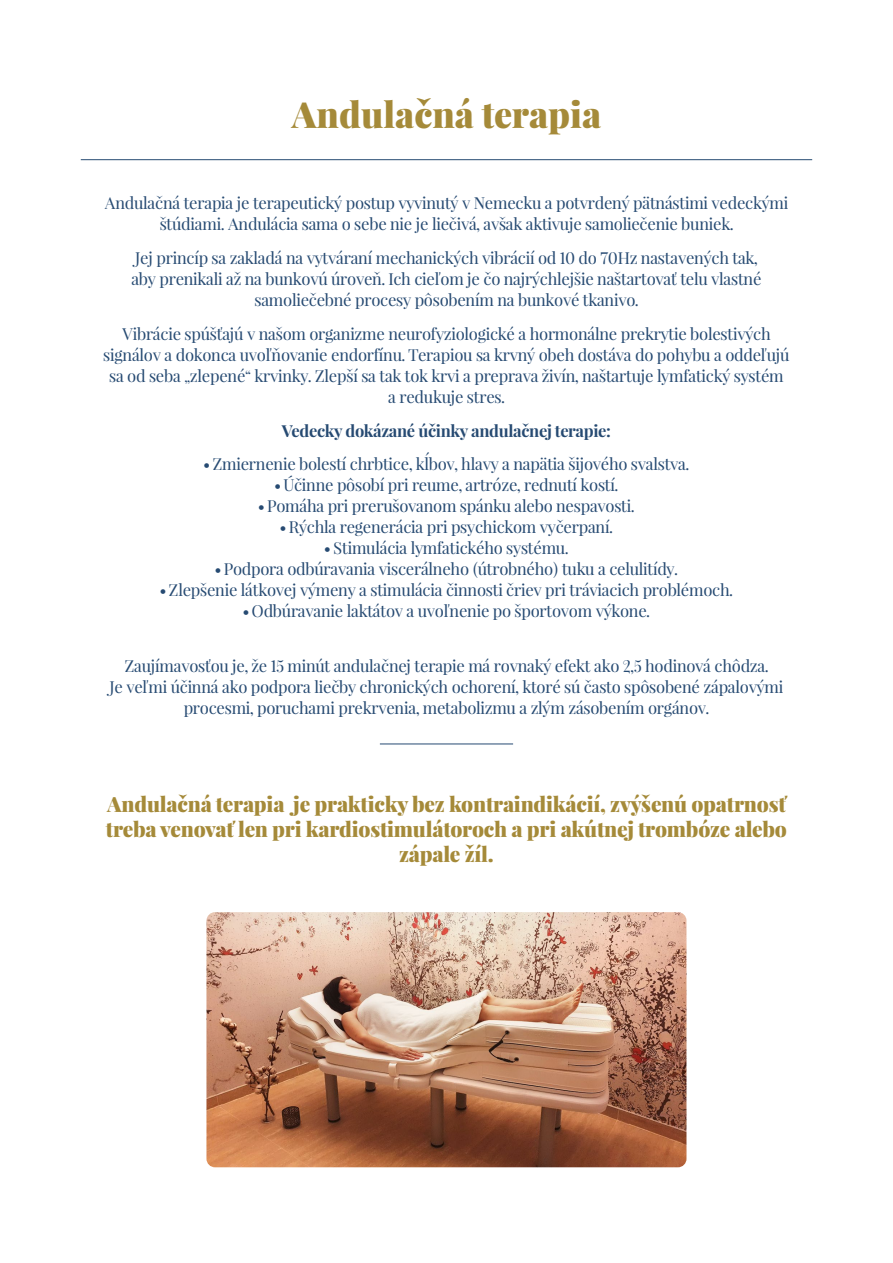
<style>
.page{position:relative;width:893px;height:1263px;background:#fff}
.page>*{position:absolute;margin:0;border:0;box-sizing:border-box;transform-origin:0 0}
.t1{font:900 36px "Playfair Display";color:#a58a39}
.t2{font:900 21px/25.2px "Playfair Display";letter-spacing:-.01em;color:#a58a39;text-align:center}
.t3{font:16.5px/21px "Playfair Display";letter-spacing:-.02em;color:#264a72;text-align:center}
.t4{font:700 16.5px "Playfair Display";letter-spacing:-.02em;color:#264a72}
</style>
<div class="page">
<hr style="left:81px;top:159px;width:731px;height:1px;background:#264a72">
<hr style="left:380px;top:744px;width:133px;height:1px;background:#264a72">
<img style="left:206px;top:912px;width:480px;height:255px">
<h1 class="t1" style="left:292px;top:92px;width:311px">Andulačná terapia</h1>
<p class="t3" style="left:104px;top:192px;width:686px">Andulačná terapia je terapeutický postup vyvinutý v Nemecku a potvrdený pätnástimi vedeckými štúdiami. Andulácia sama o sebe nie je liečivá, avšak aktivuje samoliečenie buniek.</p>
<p class="t3" style="left:131px;top:247px;width:632px">Jej princíp sa zakladá na vytváraní mechanických vibrácií od 10 do 70Hz nastavených tak, aby prenikali až na bunkovú úroveň. Ich cieľom je čo najrýchlejšie naštartovať telu vlastné samoliečebné procesy pôsobením na bunkové tkanivo.</p>
<p class="t3" style="left:103px;top:322px;width:688px">Vibrácie spúšťajú v našom organizme neurofyziologické a hormonálne prekrytie bolestivých signálov a dokonca uvoľňovanie endorfínu. Terapiou sa krvný obeh dostáva do pohybu a oddeľujú sa od seba „zlepené“ krvinky. Zlepší sa tak tok krvi a preprava živín, naštartuje lymfatický systém a redukuje stres.</p>
<p class="t4" style="left:282px;top:420px;width:331px">Vedecky dokázané účinky andulačnej terapie:</p>
<p class="t3" style="left:204px;top:453px;width:487px">• Zmiernenie bolestí chrbtice, kĺbov, hlavy a napätia šijového svalstva.</p>
<p class="t3" style="left:275px;top:474px;width:345px">• Účinne pôsobí pri reume, artróze, rednutí kostí.</p>
<p class="t3" style="left:259px;top:495px;width:377px">• Pomáha pri prerušovanom spánku alebo nespavosti.</p>
<p class="t3" style="left:280px;top:516px;width:334px">• Rýchla regenerácia pri psychickom vyčerpaní.</p>
<p class="t3" style="left:325px;top:537px;width:245px">• Stimulácia lymfatického systému.</p>
<p class="t3" style="left:215px;top:558px;width:464px">• Podpora odbúravania viscerálneho (útrobného) tuku a celulitídy.</p>
<p class="t3" style="left:160px;top:579px;width:574px">• Zlepšenie látkovej výmeny a stimulácia činnosti čriev pri tráviacich problémoch.</p>
<p class="t3" style="left:243px;top:600px;width:408px">• Odbúravanie laktátov a uvoľnenie po športovom výkone.</p>
<p class="t3" style="left:109px;top:655px;width:675px">Zaujímavosťou je, že 15 minút andulačnej terapie má rovnaký efekt ako 2,5 hodinová chôdza.<br>Je veľmi účinná ako podpora liečby chronických ochorení, ktoré sú často spôsobené zápalovými procesmi, poruchami prekrvenia, metabolizmu a zlým zásobením orgánov.</p>
<p class="t2" style="left:106px;top:791px;width:683px">Andulačná terapia je prakticky bez kontraindikácií, zvýšenú opatrnosť treba venovať len pri kardiostimulátoroch a pri akútnej trombóze alebo zápale žíl.</p>
</div>
